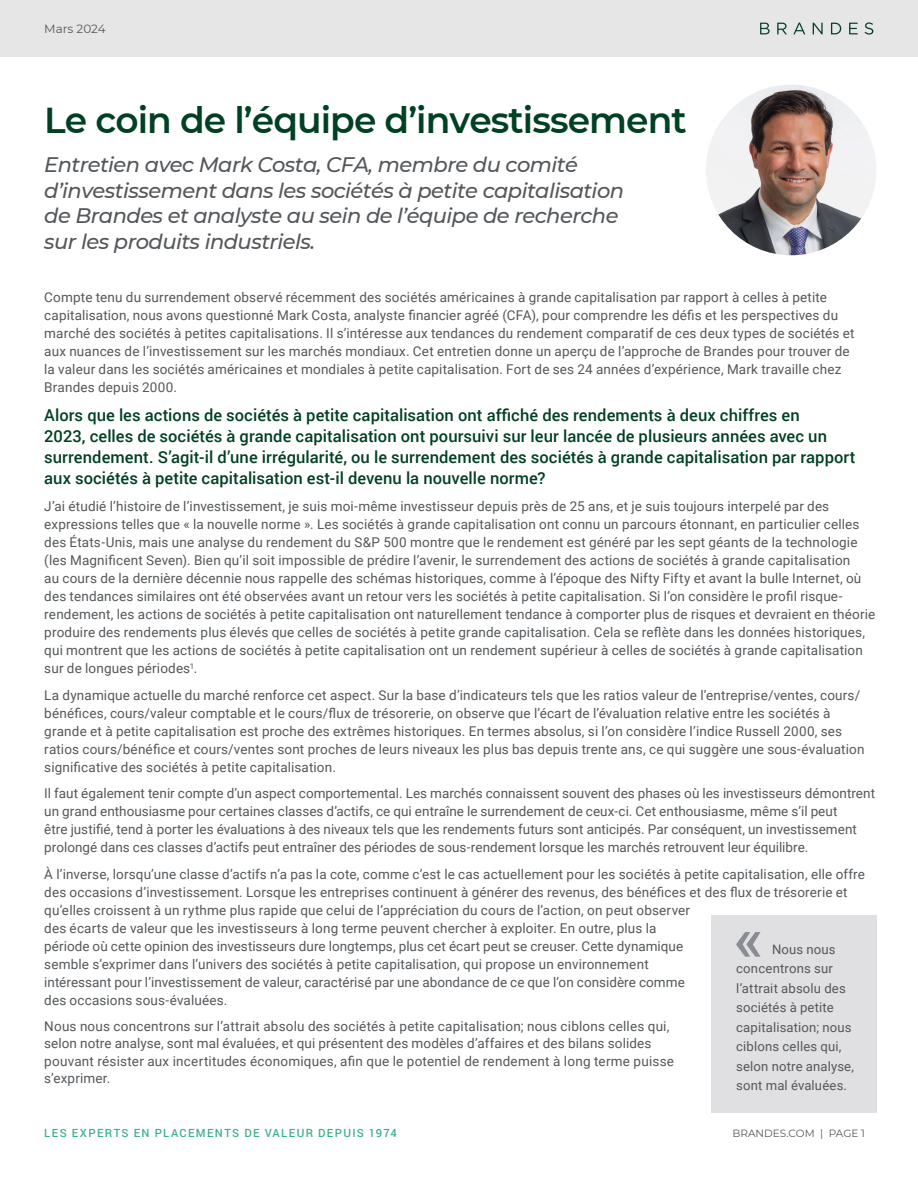
<style>
.page{position:relative;width:918px;height:1188px;background:#fff}
.page>*{position:absolute;margin:0;border:0;box-sizing:border-box;transform-origin:0 0}
.FR_NEW_body_9_12{font:500 63px "Roboto";color:#898c92}
.t1{font:600 36px "Montserrat";letter-spacing:-.025em;color:#004023}
.FR_NEW_body_9_12-2{font:italic 500 21px/25.5px "Montserrat";letter-spacing:-.025em;color:#54575a}
.FR_callout_green{font:500 16.5px/21px "Roboto";letter-spacing:.005em;color:#004023}
.FR_NEW_body_9_12-3{font:13.5px/18px "Roboto";letter-spacing:.01em;color:#54575a}
.FR_boxed_regular{font:13.2px/19.5px "Roboto";letter-spacing:.01em;color:#54575a}
.t2{font:12px "Montserrat";letter-spacing:-.005em;color:#54575a}
.t3{font:500 11.25px "Roboto";letter-spacing:.12em;color:#3eb08e}
.t4{font:10.5px "Montserrat";color:#54575a}
</style>
<div class="page">
<div style="left:0;top:0;width:918px;height:56px;background:#e7e6e7"></div>
<svg style="left:760px;top:23px;width:10px;height:11px"></svg>
<svg style="left:777px;top:23px;width:10px;height:11px"></svg>
<svg style="left:793px;top:23px;width:12px;height:11px"></svg>
<svg style="left:813px;top:23px;width:10px;height:11px"></svg>
<svg style="left:831px;top:23px;width:10px;height:11px"></svg>
<svg style="left:849px;top:23px;width:9px;height:11px"></svg>
<svg style="left:865px;top:22px;width:8px;height:13px"></svg>
<img style="left:706px;top:85px;width:170px;height:170px;border-radius:85px">
<div style="left:711px;top:915px;width:165px;height:198px;background:#e0e0e3"></div>
<p class="t2" style="left:44px;top:20px;width:63px">Mars 2024</p>
<p class="t1" style="left:44px;top:95px;width:644px">Le coin de l’équipe d’investissement</p>
<p class="FR_NEW_body_9_12-2" style="left:44px;top:151px;width:581px">Entretien avec Mark Costa, CFA, membre du comité d’investissement dans les sociétés à petite capitalisation de Brandes et analyste au sein de l’équipe de recherche sur les produits industriels.</p>
<p class="FR_NEW_body_9_12-3" style="left:44px;top:288px;width:812px">Compte tenu du surrendement observé récemment des sociétés américaines à grande capitalisation par rapport à celles à petite capitalisation, nous avons questionné Mark Costa, analyste financier agréé (CFA), pour comprendre les défis et les perspectives du marché des sociétés à petites capitalisations. Il s’intéresse aux tendances du rendement comparatif de ces deux types de sociétés et aux nuances de l’investissement sur les marchés mondiaux. Cet entretien donne un aperçu de l’approche de Brandes pour trouver de la valeur dans les sociétés américaines et mondiales à petite capitalisation. Fort de ses 24 années d’expérience, Mark travaille chez Brandes depuis 2000.</p>
<p class="FR_callout_green" style="left:44px;top:404px;width:813px">Alors que les actions de sociétés à petite capitalisation ont affiché des rendements à deux chiffres en<br>2023, celles de sociétés à grande capitalisation ont poursuivi sur leur lancée de plusieurs années avec un surrendement. S’agit-il d’une irrégularité, ou le surrendement des sociétés à grande capitalisation par rapport aux sociétés à petite capitalisation est-il devenu la nouvelle norme?</p>
<p class="FR_NEW_body_9_12-3" style="left:44px;top:497px;width:833px">J’ai étudié l’histoire de l’investissement, je suis moi-même investisseur depuis près de 25 ans, et je suis toujours interpelé par des expressions telles que « la nouvelle norme ». Les sociétés à grande capitalisation ont connu un parcours étonnant, en particulier celles des États-Unis, mais une analyse du rendement du S&amp;P 500 montre que le rendement est généré par les sept géants de la technologie (les Magnificent Seven). Bien qu’il soit impossible de prédire l’avenir, le surrendement des actions de sociétés à grande capitalisation<br>au cours de la dernière décennie nous rappelle des schémas historiques, comme à l’époque des Nifty Fifty et avant la bulle Internet, où des tendances similaires ont été observées avant un retour vers les sociétés à petite capitalisation. Si l’on considère le profil risque&shy;rendement, les actions de sociétés à petite capitalisation ont naturellement tendance à comporter plus de risques et devraient en théorie produire des rendements plus élevés que celles de sociétés à petite grande capitalisation. Cela se reflète dans les données historiques, qui montrent que les actions de sociétés à petite capitalisation ont un rendement supérieur à celles de sociétés à grande capitalisation sur de longues périodes<sup>1</sup>.</p>
<p class="FR_NEW_body_9_12-3" style="left:44px;top:685px;width:822px">La dynamique actuelle du marché renforce cet aspect. Sur la base d’indicateurs tels que les ratios valeur de l’entreprise/ventes, cours/ bénéfices, cours/valeur comptable et le cours/flux de trésorerie, on observe que l’écart de l’évaluation relative entre les sociétés à grande et à petite capitalisation est proche des extrêmes historiques. En termes absolus, si l’on considère l’indice Russell 2000, ses ratios cours/bénéfice et cours/ventes sont proches de leurs niveaux les plus bas depuis trente ans, ce qui suggère une sous-évaluation significative des sociétés à petite capitalisation.</p>
<p class="FR_NEW_body_9_12-3" style="left:44px;top:784px;width:832px">Il faut également tenir compte d’un aspect comportemental. Les marchés connaissent souvent des phases où les investisseurs démontrent un grand enthousiasme pour certaines classes d’actifs, ce qui entraîne le surrendement de ceux-ci. Cet enthousiasme, même s’il peut<br>être justifié, tend à porter les évaluations à des niveaux tels que les rendements futurs sont anticipés. Par conséquent, un investissement prolongé dans ces classes d’actifs peut entraîner des périodes de sous-rendement lorsque les marchés retrouvent leur équilibre.</p>
<p class="FR_NEW_body_9_12-3" style="left:44px;top:865px;width:822px">À l’inverse, lorsqu’une classe d’actifs n’a pas la cote, comme c’est le cas actuellement pour les sociétés à petite capitalisation, elle offre des occasions d’investissement. Lorsque les entreprises continuent à générer des revenus, des bénéfices et des flux de trésorerie et qu’elles croissent à un rythme plus rapide que celui de l’appréciation du cours de l’action, on peut observer<br>des écarts de valeur que les investisseurs à long terme peuvent chercher à exploiter. En outre, plus la<br>période où cette opinion des investisseurs dure longtemps, plus cet écart peut se creuser. Cette dynamique<br>semble s’exprimer dans l’univers des sociétés à petite capitalisation, qui propose un environnement<br>intéressant pour l’investissement de valeur, caractérisé par une abondance de ce que l’on considère comme<br>des occasions sous-évaluées.</p>
<p class="FR_NEW_body_9_12-3" style="left:44px;top:1017px;width:631px;line-height:17.4px">Nous nous concentrons sur l’attrait absolu des sociétés à petite capitalisation; nous ciblons celles qui, selon notre analyse, sont mal évaluées, et qui présentent des modèles d’affaires et des bilans solides pouvant résister aux incertitudes économiques, afin que le potentiel de rendement à long terme puisse s’exprimer.</p>
<p class="FR_NEW_body_9_12" style="left:733px;top:894px;width:32px">«</p>
<p class="FR_boxed_regular" style="left:736px;top:939px;width:119px;text-indent:36px">Nous nous concentrons sur l’attrait absolu des sociétés à petite capitalisation; nous ciblons celles qui, selon notre analyse, sont mal évaluées.</p>
<p class="t3" style="left:44px;top:1125px;width:354px">LES EXPERTS EN PLACEMENTS DE VALEUR DEPUIS 1974</p>
<p class="t4" style="left:733px;top:1126px;width:134px">BRANDES.COM | PAGE 1</p>
</div>
